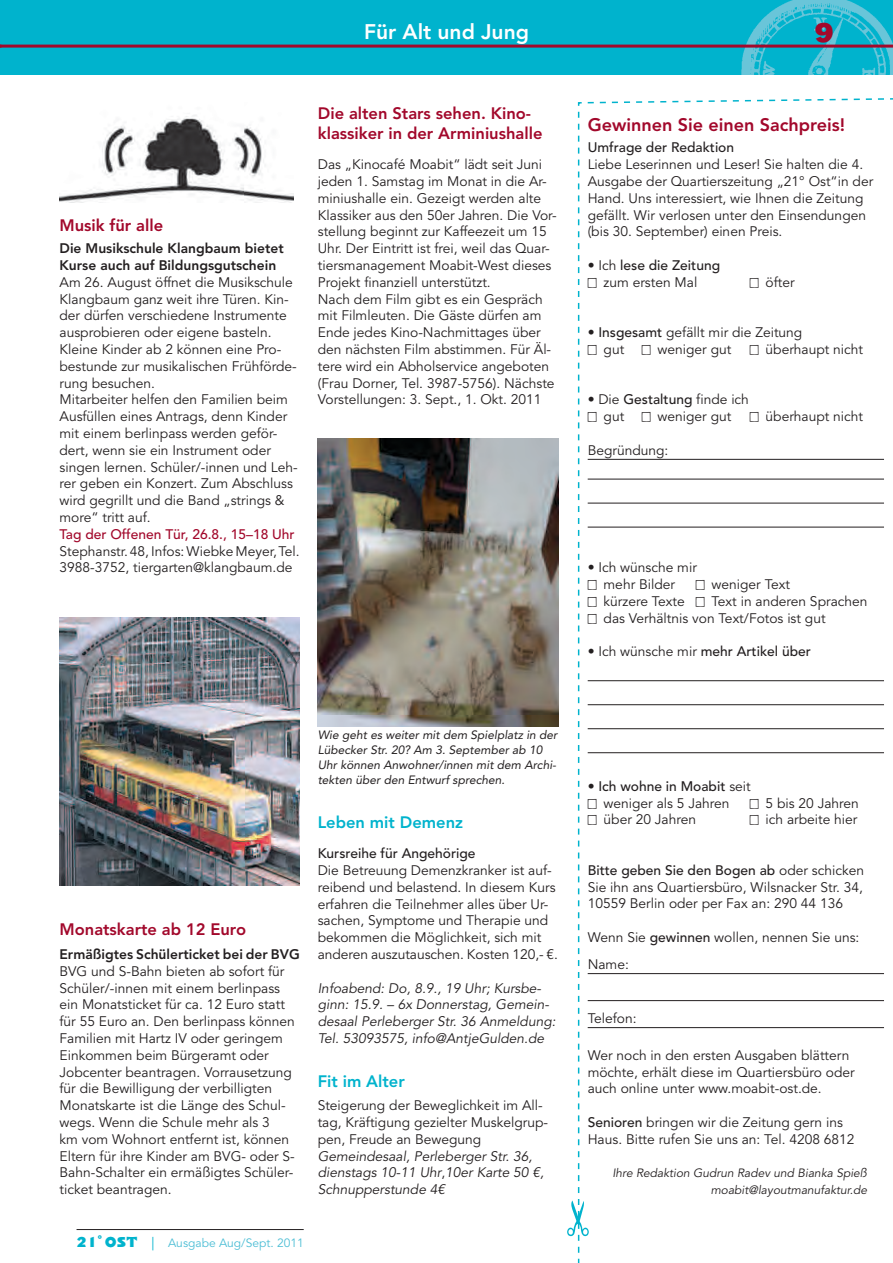
<style>
.page{position:relative;width:893px;height:1263px;background:#fff}
.page>*{position:absolute;margin:0;border:0;box-sizing:border-box;transform-origin:0 0}
.t1{font:25.5px "Nimrod";color:#a2082b}
.t2{font:800 21px "Avenir LT Pro";color:#fff}
.t3{font:800 18px "Avenir LT Pro";color:#a2082b}
.t4{font:800 16.5px/19.5px "Avenir LT Pro";color:#a2082b}
.t5{font:800 16.5px "Avenir LT Pro";color:#00b3cd}
.t6{font:13.8px/16.8px "Avenir LT Pro";color:#231f20}
.t7{font:italic 13.8px/16.8px "Avenir LT Pro";color:#231f20}
.t8{font:500 13.8px "Avenir";color:#231f20}
.t9{font:800 13.8px/16.8px "Avenir";color:#231f20}
.t10{font:500 13.8px "Avenir";color:#a2082b}
.t11{font:italic 12px/15px "Avenir";color:#231f20}
.t12{font:italic 12px/16.8px "Avenir LT Pro";color:#231f20;text-align:right}
.t13{font:12px "Avenir LT Pro";color:#4dbed5}
.s1{font-family:"Nimrod";font-size:13.5px;color:#00b3cd}
.s2{font-size:13.5px;color:#00b3cd}
.s3{font-style:normal}
.s4{font-family:"Avenir LT Pro";font-weight:400}
.s5{font-family:"Ale Signs Plain"}
.s6{font-family:"Avenir";font-weight:500}
</style>
<div class="page">
<div style="left:0;top:0;width:893px;height:74px;background:#00b3cd"></div>
<img style="left:742px;top:0;width:151px;height:74px">
<hr style="left:0;top:45px;width:893px;height:3px;background:#a2082b">
<hr style="left:77px;top:1229px;width:227px;height:1px;background:#231f20">
<svg style="left:577px;top:98px;width:316px;height:931px"></svg>
<svg style="left:567px;top:112px;width:22px;height:1151px"></svg>
<img style="left:60px;top:115px;width:233px;height:88px">
<img style="left:60px;top:618px;width:240px;height:267px">
<img style="left:318px;top:438px;width:240px;height:289px">
<h2 class="t2" style="left:364px;top:20px;width:166px">Für Alt und Jung</h2>
<p class="t4" style="left:60px;top:215px;width:105px">Musik für alle</p>
<p class="t9" style="left:60px;top:240px;width:226px">Die Musikschule Klangbaum bietet<br>Kurse auch auf Bildungsgutschein</p>
<p class="t6" style="left:60px;top:274px;width:240px">Am 26. August öffnet die Musikschule Klangbaum ganz weit ihre Türen. Kin&shy;der dürfen verschiedene Instrumente ausprobieren oder eigene basteln.<br>Kleine Kinder ab 2 können eine Pro&shy;bestunde zur musikalischen Frühförde&shy;rung besuchen.<br>Mitarbeiter helfen den Familien beim Ausfüllen eines Antrags, denn Kinder mit einem berlinpass werden geför&shy;dert, wenn sie ein Instrument oder singen lernen. Schüler/-innen und Leh&shy;rer geben ein Konzert. Zum Abschluss wird gegrillt und die Band „strings &amp; more“ tritt auf.</p>
<p class="t10" style="left:60px;top:526px;width:237px">Tag der Offenen Tür, 26.8., 15–18 Uhr</p>
<p class="t6" style="left:60px;top:543px;width:242px">Stephanstr. 48, Infos: Wiebke Meyer,Tel.<br>3988-3752, tiergarten@klangbaum.de</p>
<p class="t4" style="left:318px;top:104px;width:226px">Die alten Stars sehen. Kino&shy;klassiker in der Arminiushalle</p>
<p class="t6" style="left:318px;top:156px;width:240px">Das „Kinocafé Moabit“ lädt seit Juni jeden 1. Samstag im Monat in die Ar&shy;miniushalle ein. Gezeigt werden alte Klassiker aus den 50er Jahren. Die Vor&shy;stellung beginnt zur Kaffeezeit um 15<br>Uhr. Der Eintritt ist frei, weil das Quar&shy;tiersmanagement Moabit-West dieses Projekt finanziell unterstützt.<br>Nach dem Film gibt es ein Gespräch mit Filmleuten. Die Gäste dürfen am Ende jedes Kino-Nachmittages über den nächsten Film abstimmen. Für Äl&shy;tere wird ein Abholservice angeboten (Frau Dorner, Tel. 3987-5756). Nächste Vorstellungen: 3. Sept., 1. Okt. 2011</p>
<p class="t4" style="left:60px;top:919px;width:188px">Monatskarte ab 12 Euro</p>
<p class="t9" style="left:60px;top:946px;width:242px">Ermäßigtes Schülerticket bei der BVG</p>
<p class="t6" style="left:60px;top:963px;width:237px">BVG und S-Bahn bieten ab sofort für Schüler/-innen mit einem berlinpass ein Monatsticket für ca. 12 Euro statt für 55 Euro an. Den berlinpass können Familien mit Hartz IV oder geringem Einkommen beim Bürgeramt oder Jobcenter beantragen. Vorrausetzung für die Bewilligung der verbilligten Monatskarte ist die Länge des Schul&shy;wegs. Wenn die Schule mehr als 3<br>km vom Wohnort entfernt ist, können Eltern für ihre Kinder am BVG- oder S-Bahn-Schalter ein ermäßigtes Schüler&shy;ticket beantragen.</p>
<p class="t13" style="left:77px;top:1235px;width:229px"><span class="s1">21˚ OST</span> <span class="s2">|</span> Ausgabe Aug/Sept. 2011</p>
<p class="t11" style="left:318px;top:727px;width:241px">Wie geht es weiter mit dem Spielplatz in der Lübecker Str. 20? Am 3. September ab 10<br>Uhr können Anwohner/innen mit dem Archi&shy;tekten über den Entwurf sprechen.</p>
<p class="t5" style="left:318px;top:812px;width:147px">Leben mit Demenz</p>
<p class="t8" style="left:318px;top:845px;width:159px">Kursreihe für Angehörige</p>
<p class="t6" style="left:318px;top:862px;width:242px">Die Betreuung Demenzkranker ist auf&shy;reibend und belastend. In diesem Kurs erfahren die Teilnehmer alles über Ur&shy;sachen, Symptome und Therapie und bekommen die Möglichkeit, sich mit anderen auszutauschen. Kosten 120,- €.</p>
<p class="t7" style="left:318px;top:980px;width:239px">Infoabend: Do, 8.9., 19 Uhr; Kursbe&shy;ginn: 15.9. – 6x Donnerstag, Gemein&shy;desaal Perleberger Str. 36 Anmeldung:<br>Tel. 53093575, info@AntjeGulden.de</p>
<p class="t5" style="left:318px;top:1071px;width:89px">Fit im Alter</p>
<p class="t6" style="left:318px;top:1097px;width:232px">Steigerung der Beweglichkeit im All&shy;tag, Kräftigung gezielter Muskelgrup&shy;pen, Freude an Bewegung</p>
<p class="t7" style="left:318px;top:1148px;width:228px">Gemeindesaal, Perleberger Str. 36, dienstags 10-11 Uhr<span class="s3">,</span>10er Karte 50 €,<br>Schnupperstunde 4€</p>
<h1 class="t1" style="left:814px;top:15px;width:22px">9</h1>
<h3 class="t3" style="left:588px;top:115px;width:259px">Gewinnen Sie einen Sachpreis!</h3>
<p class="t8" style="left:588px;top:140px;width:148px">Umfrage der Redaktion</p>
<p class="t6" style="left:588px;top:156px;width:287px">Liebe Leserinnen und Leser! Sie halten die 4.<br>Ausgabe der Quartierszeitung „21° Ost“in der Hand. Uns interessiert, wie Ihnen die Zeitung gefällt. Wir verlosen unter den Einsendungen (bis 30. September) einen Preis.</p>
<p class="t8" style="left:588px;top:257px;width:134px"><span class="s4">• Ich</span> lese die Zeitung</p>
<p class="t6" style="left:588px;top:274px;width:111px"><span class="s5">@</span> zum ersten Mal</p>
<p class="t6" style="left:750px;top:274px;width:46px"><span class="s5">@</span> öfter</p>
<p class="t6" style="left:588px;top:324px;width:216px">• <span class="s6">Insgesamt</span> gefällt mir die Zeitung <span class="s5">@</span> gut</p>
<p class="t6" style="left:642px;top:341px;width:91px"><span class="s5">@</span> weniger gut</p>
<p class="t6" style="left:750px;top:341px;width:115px"><span class="s5">@</span> überhaupt nicht</p>
<p class="t6" style="left:588px;top:392px;width:163px">• Die <span class="s6">Gestaltung</span> finde ich <span class="s5">@</span> gut</p>
<p class="t6" style="left:642px;top:408px;width:91px"><span class="s5">@</span> weniger gut</p>
<p class="t6" style="left:750px;top:408px;width:115px"><span class="s5">@</span> überhaupt nicht</p>
<p class="t6" style="left:588px;top:442px;width:82px">Begründung:</p>
<p class="t6" style="left:588px;top:560px;width:111px">• Ich wünsche mir <span class="s5">@</span> mehr Bilder</p>
<p class="t6" style="left:588px;top:576px;width:281px;text-indent:108px"><span class="s5">@</span> weniger Text<br><span class="s5">@</span> kürzere Texte <span class="s5">@</span> Text in anderen Sprachen <span class="s5">@</span> das Verhältnis von Text/Fotos ist gut</p>
<p class="t8" style="left:588px;top:644px;width:225px"><span class="s4">• Ich wünsche mir</span> mehr Artikel über</p>
<p class="t8" style="left:588px;top:778px;width:165px"><span class="s4">•</span> Ich wohne in Moabit <span class="s4">seit</span></p>
<p class="t6" style="left:588px;top:795px;width:143px"><span class="s5">@</span> weniger als 5 Jahren</p>
<p class="t6" style="left:750px;top:795px;width:111px"><span class="s5">@</span> 5 bis 20 Jahren</p>
<p class="t6" style="left:588px;top:811px;width:110px"><span class="s5">@</span> über 20 Jahren</p>
<p class="t6" style="left:750px;top:811px;width:109px"><span class="s5">@</span> ich arbeite hier</p>
<p class="t8" style="left:588px;top:862px;width:278px">Bitte geben Sie den Bogen ab <span class="s4">oder schicken</span></p>
<p class="t6" style="left:588px;top:879px;width:277px">Sie ihn ans Quartiersbüro, Wilsnacker Str. 34,<br>10559 Berlin oder per Fax an: 290 44 136</p>
<p class="t6" style="left:588px;top:924px;width:273px;line-height:27px">Wenn Sie <span class="s6">gewinnen</span> wollen, nennen Sie uns:<br>Name:</p>
<p class="t6" style="left:588px;top:1010px;width:50px">Telefon:</p>
<p class="t6" style="left:588px;top:1047px;width:269px">Wer noch in den ersten Ausgaben blättern möchte, erhält diese im Quartiersbüro oder auch online unter www.moabit-ost.de.</p>
<p class="t6" style="left:588px;top:1114px;width:268px"><span class="s6">Senioren</span> bringen wir die Zeitung gern ins<br>Haus. Bitte rufen Sie uns an: Tel. 4208 6812</p>
<p class="t12" style="left:612px;top:1165px;width:256px">Ihre Redaktion Gudrun Radev und Bianka Spieß moabit@layoutmanufaktur.de</p>
</div>
